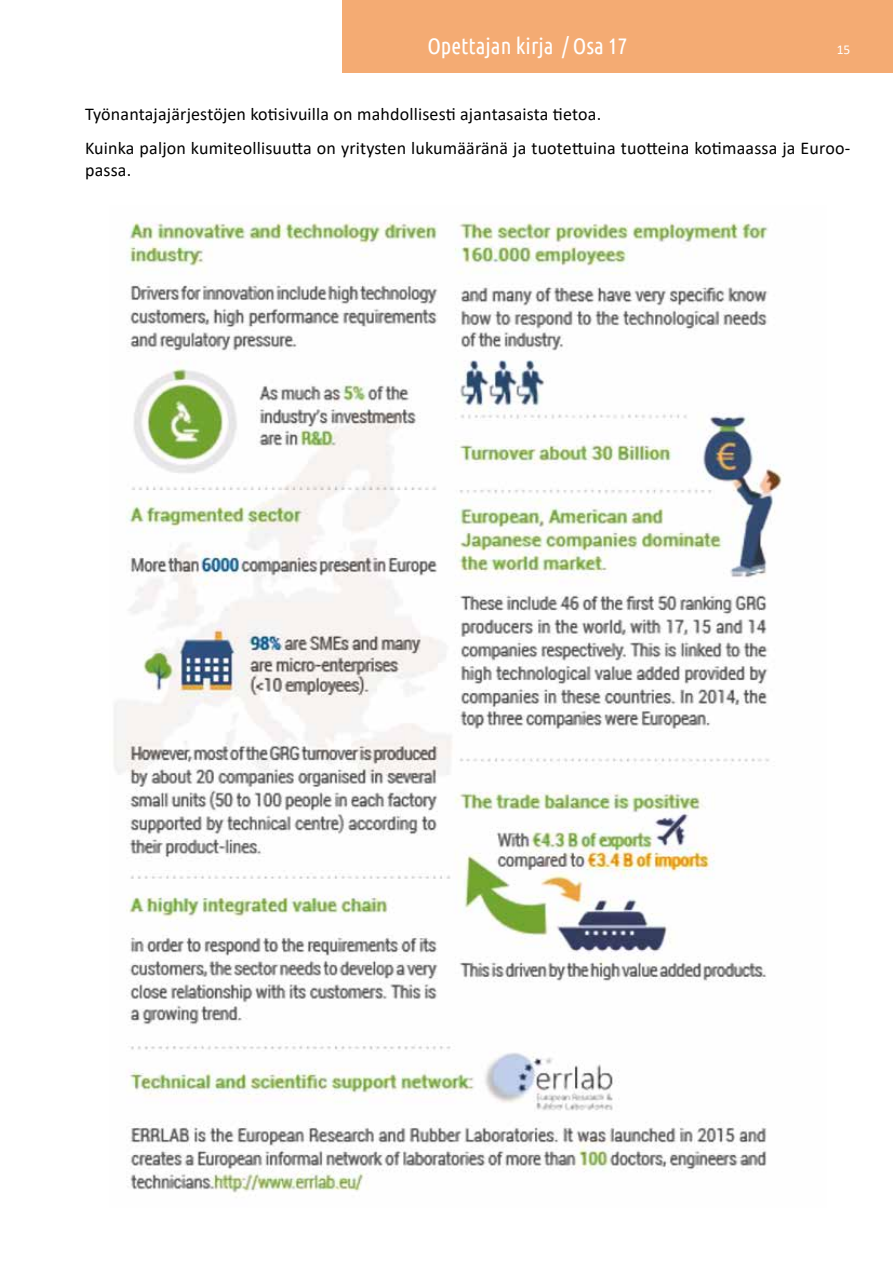
<style>
.page{position:relative;width:893px;height:1263px;background:#fff}
.page>*{position:absolute;margin:0;border:0;box-sizing:border-box;transform-origin:0 0}
.t1{font:22.5px "Ubuntu Condensed";color:#fff}
.t2{font:18px/34.3px "Calibri";letter-spacing:.01em;color:#000}
.t3{font:13.5px "Calibri";color:#fff}
</style>
<div class="page">
<div style="left:342px;top:0;width:551px;height:72px;background:#f4ab73"></div>
<img style="left:113px;top:222px;width:669px;height:971px">
<p class="t1" style="left:427px;top:32px;width:202px">Opettajan kirja / Osa 17</p>
<p class="t3" style="left:837px;top:40px;width:15px">15</p>
<p class="t2" style="left:85px;top:96px;width:767px">Työnantajajärjestöjen kotisivuilla on mahdollisesti ajantasaista tietoa.<br>Kuinka paljon kumiteollisuutta on yritysten lukumääränä ja tuotettuina tuotteina kotimaassa ja Euroo-</p>
<p class="t2" style="left:85px;top:152px;width:48px">passa.</p>
</div>
